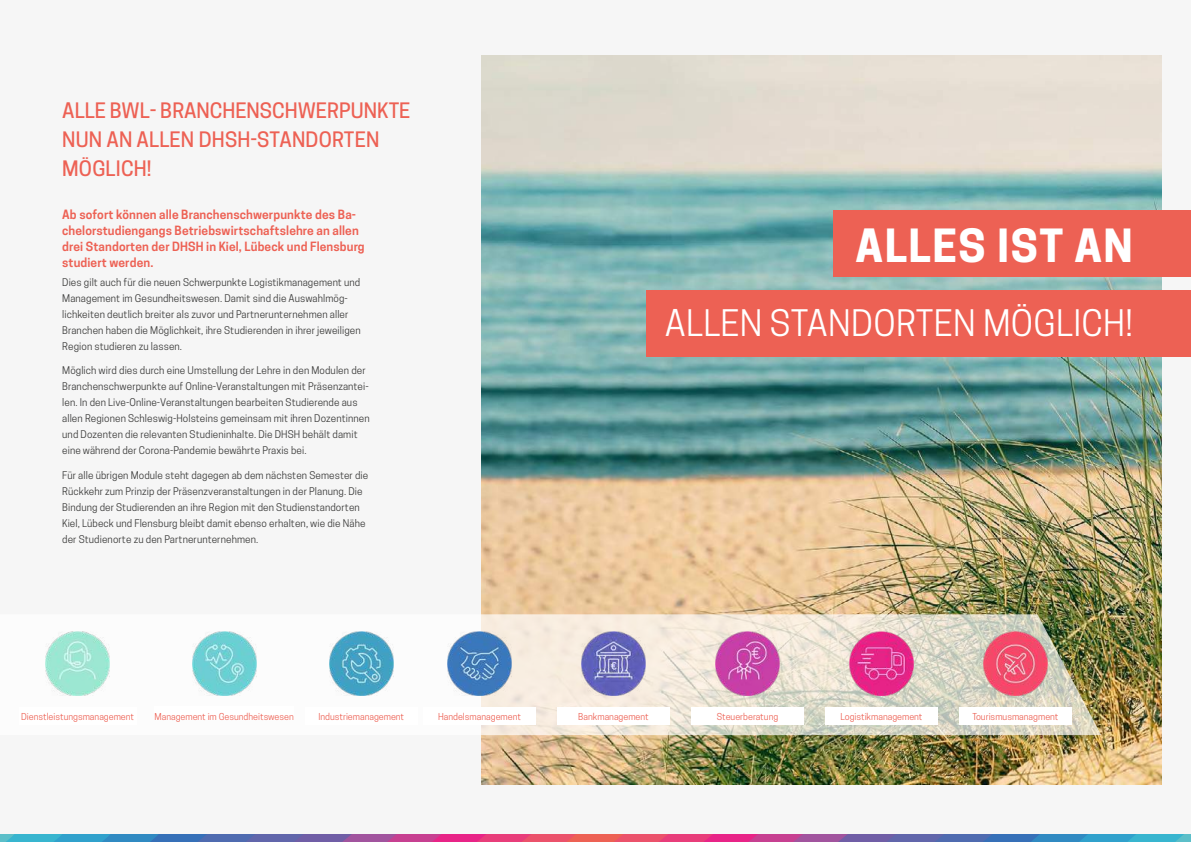
<style>
.page{position:relative;width:1191px;height:842px;background:#f6f6f6}
.page>*{position:absolute;margin:0;border:0;box-sizing:border-box;transform-origin:0 0}
.t1{font:700 43px "Cooper Hewitt";letter-spacing:.035em;color:#fff}
.t2{font:34.3px "Cooper Hewitt";letter-spacing:.01em;color:#fff}
.t3{font:500 20px/29px "Cooper Hewitt";color:#ed6154}
.t4{font:600 12px/16px "Cooper Hewitt";letter-spacing:.01em;color:#ed6154}
.t5{font:10px/16px "Cooper Hewitt";letter-spacing:.01em;color:#3c3c3b}
.t6{font:9px "Cooper Hewitt";color:#ed6154}
</style>
<div class="page">
<svg style="left:0;top:835px;width:1191px;height:7px;background:#8268a2"></svg>
<img style="left:481px;top:55px;width:680px;height:730px">
<div style="left:646px;top:290px;width:545px;height:67px;background:#ed6154"></div>
<div style="left:833px;top:210px;width:358px;height:66px;background:#ed6154"></div>
<svg style="left:45px;top:614px;width:1056px;height:121px"></svg>
<img style="left:46px;top:631px;width:64px;height:64px">
<div style="left:19px;top:707px;width:117px;height:17px;background:#fff"></div>
<img style="left:192px;top:631px;width:64px;height:64px">
<div style="left:154px;top:707px;width:140px;height:13px;background:#fff"></div>
<img style="left:329px;top:631px;width:64px;height:64px">
<div style="left:305px;top:707px;width:113px;height:17px;background:#fff"></div>
<img style="left:447px;top:631px;width:64px;height:64px">
<div style="left:423px;top:707px;width:113px;height:17px;background:#fff"></div>
<img style="left:581px;top:631px;width:64px;height:64px">
<div style="left:557px;top:707px;width:113px;height:17px;background:#fff"></div>
<img style="left:983px;top:631px;width:64px;height:64px">
<div style="left:959px;top:707px;width:112px;height:17px;background:#fff"></div>
<img style="left:849px;top:631px;width:64px;height:64px">
<div style="left:825px;top:707px;width:113px;height:17px;background:#fff"></div>
<img style="left:715px;top:631px;width:64px;height:64px">
<div style="left:691px;top:707px;width:113px;height:17px;background:#fff"></div>
<h3 class="t3" style="left:62px;top:97px;width:350px">ALLE BWL- BRANCHENSCHWERPUNKTE<br>NUN AN ALLEN DHSH-STANDORTEN<br>MÖGLICH!</h3>
<p class="t4" style="left:62px;top:206px;width:304px">Ab sofort können alle Branchenschwerpunkte des Ba&shy;chelorstudiengangs Betriebswirtschaftslehre an allen drei Standorten der DHSH in Kiel, Lübeck und Flensburg studiert werden.</p>
<p class="t5" style="left:62px;top:274px;width:300px">Dies gilt auch für die neuen Schwerpunkte Logistikmanagement und Management im Gesundheitswesen. Damit sind die Auswahlmög&shy;lichkeiten deutlich breiter als zuvor und Partnerunternehmen aller Branchen haben die Möglichkeit, ihre Studierenden in ihrer jeweiligen Region studieren zu lassen.</p>
<p class="t5" style="left:62px;top:362px;width:309px">Möglich wird dies durch eine Umstellung der Lehre in den Modulen der Branchenschwerpunkte auf Online-Veranstaltungen mit Präsenzantei&shy;len. In den Live-Online-Veranstaltungen bearbeiten Studierende aus allen Regionen Schleswig-Holsteins gemeinsam mit ihren Dozentinnen und Dozenten die relevanten Studieninhalte. Die DHSH behält damit eine während der Corona-Pandemie bewährte Praxis bei.</p>
<p class="t5" style="left:62px;top:467px;width:307px">Für alle übrigen Module steht dagegen ab dem nächsten Semester die Rückkehr zum Prinzip der Präsenzveranstaltungen in der Planung. Die Bindung der Studierenden an ihre Region mit den Studienstandorten Kiel, Lübeck und Flensburg bleibt damit ebenso erhalten, wie die Nähe der Studienorte zu den Partnerunternehmen.</p>
<h1 class="t1" style="left:855px;top:221px;width:279px">ALLES IST AN</h1>
<h2 class="t2" style="left:665px;top:303px;width:469px">ALLEN STANDORTEN MÖGLICH!</h2>
<p class="t6" style="left:21px;top:711px;width:114px">Dienstleistungsmanagement</p>
<p class="t6" style="left:154px;top:711px;width:141px">Management im Gesundheitswesen</p>
<p class="t6" style="left:318px;top:711px;width:87px">Industriemanagement</p>
<p class="t6" style="left:438px;top:711px;width:84px">Handelsmanagement</p>
<p class="t6" style="left:578px;top:711px;width:72px">Bankmanagement</p>
<p class="t6" style="left:716px;top:711px;width:63px">Steuerberatung</p>
<p class="t6" style="left:840px;top:711px;width:84px">Logistikmanagement</p>
<p class="t6" style="left:972px;top:711px;width:88px">Tourismusmanagment</p>
</div>
